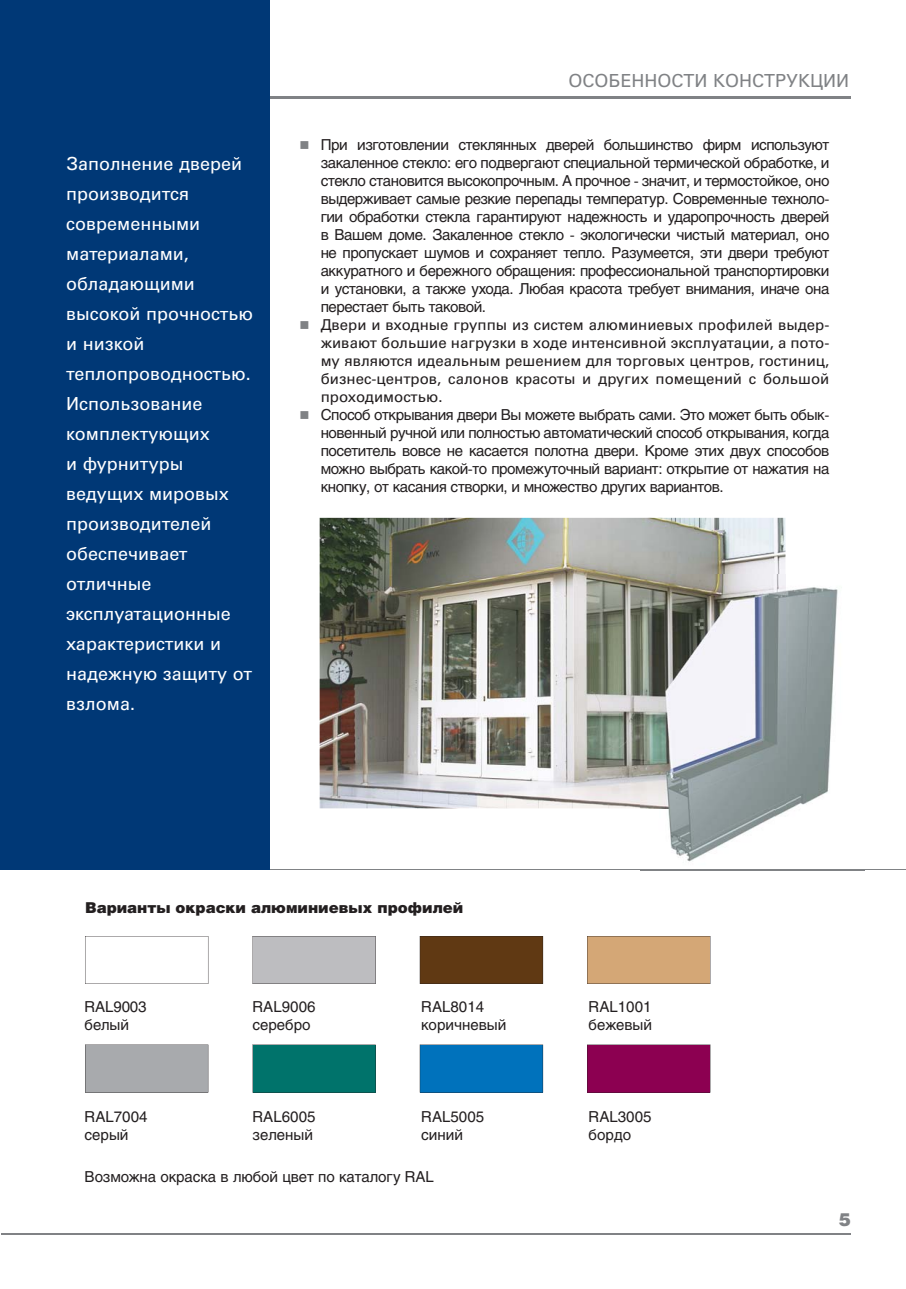
<style>
.page{position:relative;width:906px;height:1289px;background:#fff}
.page>*{position:absolute;margin:0;border:0;box-sizing:border-box;transform-origin:0 0}
.t1{font:18px/30px "Univers Cyr";color:#fff}
.t2{font:18px "Univers Cyr";color:#808285}
.t3{font:900 18px "Helios";color:#808285}
.t4{font:15px/18px "Helios";letter-spacing:-.01em;color:#231f20}
.t5{font:15px/18px "Univers Cyr";color:#231f20;text-align:justify}
.t6{font:900 15px "Helios";color:#231f20}
</style>
<div class="page">
<hr style="left:1px;top:1232px;width:849px;height:2px;background:#808285">
<hr style="left:0;top:97px;width:850px;height:2px;background:#808285">
<hr style="left:0;top:96px;width:851px;height:2px;background:#808285">
<hr style="left:0;top:869px;width:906px;height:1px;background:#808285">
<div style="left:0;top:0;width:270px;height:869px;background:#003876"></div>
<img style="left:320px;top:518px;width:465px;height:290px">
<img style="left:775px;top:575px;width:89px;height:296px">
<img style="left:640px;top:808px;width:135px;height:63px">
<img style="left:640px;top:869px;width:224px;height:1px">
<img style="left:640px;top:575px;width:145px;height:233px">
<svg style="left:85px;top:936px;width:123px;height:47px"></svg>
<div style="left:85px;top:1044px;width:123px;height:48px;background:#a8aaad"></div>
<div style="left:420px;top:936px;width:123px;height:47px;background:#603913"></div>
<div style="left:420px;top:1044px;width:123px;height:48px;background:#0072bc"></div>
<div style="left:252px;top:936px;width:124px;height:47px;background:#bdbdc0"></div>
<div style="left:252px;top:1044px;width:124px;height:48px;background:#00736b"></div>
<div style="left:587px;top:936px;width:123px;height:47px;background:#d4a776"></div>
<div style="left:587px;top:1044px;width:123px;height:48px;background:#8c0051"></div>
<p class="t1" style="left:66px;top:150px;width:188px">Заполнение дверей производится современными материалами, обладающими высокой прочностью и низкой теплопроводностью.<br>Использование комплектующих<br>и фурнитуры ведущих мировых производителей обеспечивает отличные эксплуатационные характеристики и надежную защиту от взлома.</p>
<p class="t2" style="left:568px;top:74px;width:282px">ОСОБЕННОСТИ КОНСТРУКЦИИ</p>
<p class="t4" style="left:321px;top:137px;width:510px;text-align:justify">При изготовлении стеклянных дверей большинство фирм используют закаленное стекло: его подвергают специальной термической обработке, и стекло становится высокопрочным. А прочное - значит, и термостойкое, оно выдерживает самые резкие перепады температур. Современные техноло&shy;гии обработки стекла гарантируют надежность и ударопрочность дверей в Вашем доме. Закаленное стекло - экологически чистый материал, оно не пропускает шумов и сохраняет тепло. Разумеется, эти двери требуют аккуратного и бережного обращения: профессиональной транспортировки и установки, а также ухода. Любая красота требует внимания, иначе она перестает быть таковой.</p>
<p class="t5" style="left:321px;top:317px;width:510px">Двери и входные группы из систем алюминиевых профилей выдер&shy;живают большие нагрузки в ходе интенсивной эксплуатации, а пото&shy;му являются идеальным решением для торговых центров, гостиниц, бизнес-центров, салонов красоты и других помещений с большой проходимостью.</p>
<p class="t4" style="left:321px;top:407px;width:510px;text-align:justify">Способ открывания двери Вы можете выбрать сами. Это может быть обык&shy;новенный ручной или полностью автоматический способ открывания, когда посетитель вовсе не касается полотна двери. Кроме этих двух способов можно выбрать какой-то промежуточный вариант: открытие от нажатия на кнопку, от касания створки, и множество других вариантов.</p>
<p class="t6" style="left:85px;top:902px;width:380px">Варианты окраски алюминиевых профилей</p>
<p class="t4" style="left:85px;top:999px;width:64px">RAL9003 белый</p>
<p class="t4" style="left:253px;top:999px;width:64px">RAL9006 серебро</p>
<p class="t4" style="left:421px;top:999px;width:87px">RAL8014 коричневый</p>
<p class="t4" style="left:588px;top:999px;width:65px">RAL1001 бежевый</p>
<p class="t4" style="left:85px;top:1108px;width:64px">RAL7004 серый</p>
<p class="t4" style="left:253px;top:1108px;width:64px">RAL6005 зеленый</p>
<p class="t4" style="left:421px;top:1108px;width:64px">RAL5005 синий</p>
<p class="t4" style="left:588px;top:1108px;width:64px">RAL3005 бордо</p>
<p class="t4" style="left:85px;top:1169px;width:351px">Возможна окраска в любой цвет по каталогу RAL</p>
<p class="t3" style="left:838px;top:1213px;width:14px">5</p>
</div>
